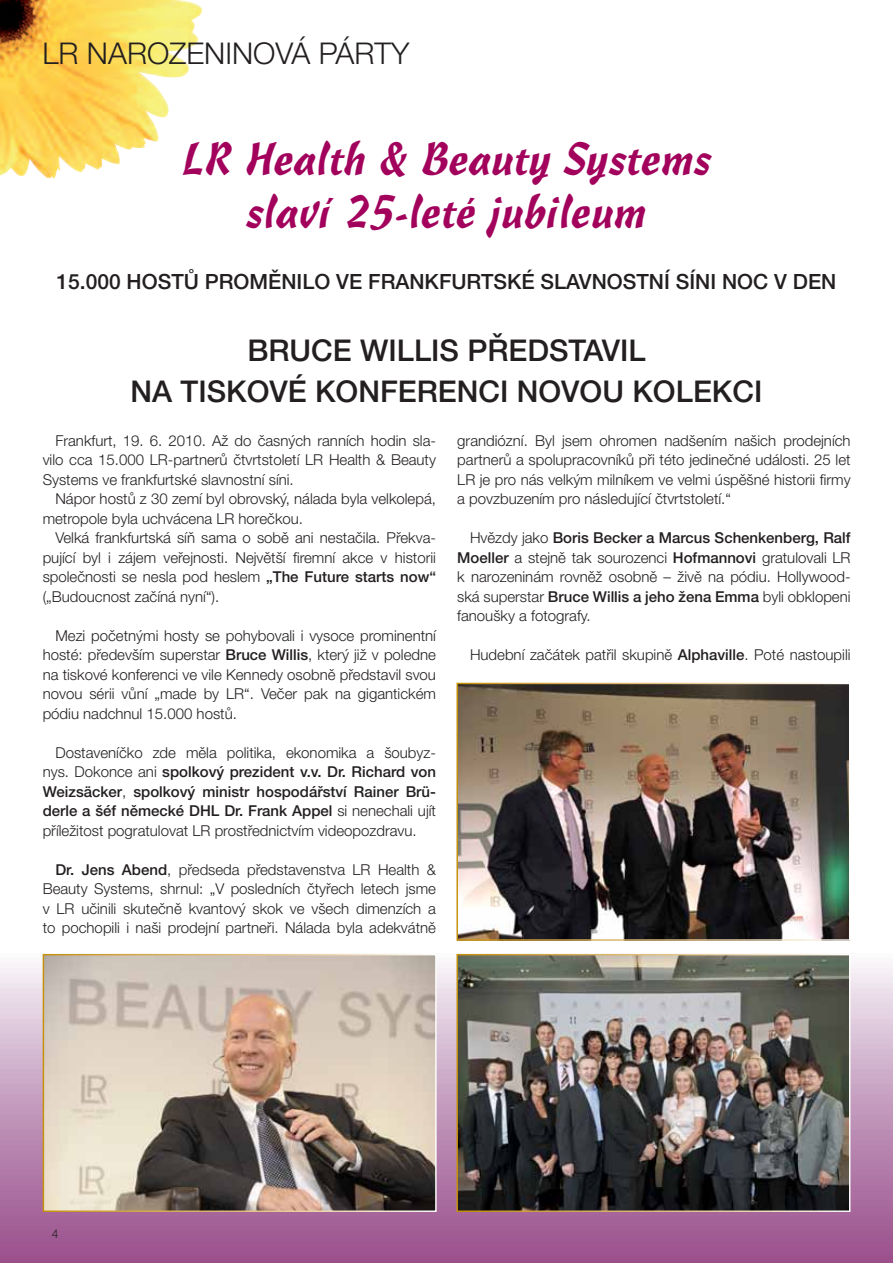
<style>
.page{position:relative;width:893px;height:1263px;background:#fff}
.page>*{position:absolute;margin:0;border:0;box-sizing:border-box;transform-origin:0 0}
.t1{font:45px/52.5px "Cascade Script CE";color:#a2025c;text-align:center}
.t2{font:500 30px/40.5px "Helvetica Neue LT Pro";color:#231f20;text-align:center}
.t3{font:300 30px "Helvetica Neue LT Pro";color:#231f20}
.t4{font:500 21px "Helvetica Neue LT Pro";color:#231f20}
.t5{font:300 15px/19.5px "Helvetica Neue LT Pro";color:#231f20;text-align:justify}
.t6{font:300 12px "Helvetica Neue LT Pro";color:#231f20}
.s1{font-weight:500}
</style>
<div class="page">
<svg style="left:0;top:682px;width:893px;height:581px"></svg>
<img style="left:0;top:0;width:203px;height:179px">
<img style="left:458px;top:956px;width:390px;height:254px">
<div style="left:456px;top:954px;width:394px;height:258px;border:1px solid #fff"></div>
<img style="left:45px;top:956px;width:390px;height:254px">
<div style="left:43px;top:954px;width:394px;height:258px;border:1px solid #fff"></div>
<svg style="left:179px;top:139px;width:24px;height:40px"></svg>
<img style="left:458px;top:685px;width:390px;height:254px">
<div style="left:456px;top:683px;width:394px;height:258px;border:1px solid #fff"></div>
<h2 class="t3" style="left:43px;top:35px;width:65px">lr nar</h2>
<h2 class="t3" style="left:147px;top:35px;width:227px">ozenin ová párty</h2>
<h1 class="t1" style="left:181px;top:133px;width:531px">LR Health &amp; Beauty Systems slaví 25-leté jubileum</h1>
<h3 class="t4" style="left:57px;top:269px;width:781px">15.000 HOSTŮ PROMĚNILO VE FRANKFURTSKÉ SLAVNOSTNÍ SÍNI NOC V DEN</h3>
<h2 class="t2" style="left:131px;top:330px;width:633px">BRUCE WILLIS PŘEDSTAVIL<br>NA TISKOVÉ KONFERENCI NOVOU KOLEKCI</h2>
<p class="t5" style="left:43px;top:430px;width:395px;text-indent:13px">Frankfurt, 19. 6. 2010. Až do časných ranních hodin sla&shy;vilo cca 15.000 LR-partnerů čtvrtstoletí LR Health &amp; Beauty Systems ve frankfurtské slavnostní síni.</p>
<p class="t5" style="left:43px;top:489px;width:395px;text-indent:13px">Nápor hostů z 30 zemí byl obrovský, nálada byla velkolepá, metropole byla uchvácena LR horečkou.</p>
<p class="t5" style="left:43px;top:528px;width:395px;text-indent:13px">Velká frankfurtská síň sama o sobě ani nestačila. Překva&shy;pující byl i zájem veřejnosti. Největší firemní akce v historii společnosti se nesla pod heslem <span class="s1">„The Future starts now“ </span>(„Budoucnost začíná nyní“).</p>
<p class="t5" style="left:43px;top:625px;width:395px;text-indent:13px">Mezi početnými hosty se pohybovali i vysoce prominentní hosté: především superstar <span class="s1">Bruce Willis</span>, který již v poledne na tiskové konferenci ve vile Kennedy osobně představil svou novou sérii vůní „made by LR“. Večer pak na gigantickém pódiu nadchnul 15.000 hostů.</p>
<p class="t5" style="left:43px;top:742px;width:395px;text-indent:13px">Dostaveníčko zde měla politika, ekonomika a šoubyz&shy;nys. Dokonce ani <span class="s1">spolkový prezident v.v. Dr. Richard von Weizsäcker</span>, <span class="s1">spolkový ministr hospodářství Rainer Brü&shy;derle a šéf německé DHL Dr. Frank Appel</span> si nenechali ujít příležitost pogratulovat LR prostřednictvím videopozdravu.</p>
<p class="t5" style="left:43px;top:859px;width:395px;text-indent:13px"><span class="s1">Dr. Jens Abend</span>, předseda představenstva LR Health &amp; Beauty Systems, shrnul: „V posledních čtyřech letech jsme v LR učinili skutečně kvantový skok ve všech dimenzích a to pochopili i naši prodejní partneři. Nálada byla adekvátně</p>
<p class="t5" style="left:457px;top:430px;width:395px">grandiózní. Byl jsem ohromen nadšením našich prodejních partnerů a spolupracovníků při této jedinečné události. 25 let LR je pro nás velkým milníkem ve velmi úspěšné historii firmy a povzbuzením pro následující čtvrtstoletí.“</p>
<p class="t5" style="left:457px;top:528px;width:395px;text-indent:13px">Hvězdy jako <span class="s1">Boris Becker a Marcus Schenkenberg, Ralf Moeller</span> a stejně tak sourozenci <span class="s1">Hofmannovi</span> gratulovali LR k narozeninám rovněž osobně – živě na pódiu. Hollywood&shy;ská superstar <span class="s1">Bruce Willis a jeho žena Emma</span> byli obklopeni fanoušky a fotografy.</p>
<p class="t5" style="left:470px;top:645px;width:382px">Hudební začátek patřil skupině <span class="s1">Alphaville</span>. Poté nastoupili</p>
<p class="t6" style="left:52px;top:1226px;width:8px">4</p>
</div>
